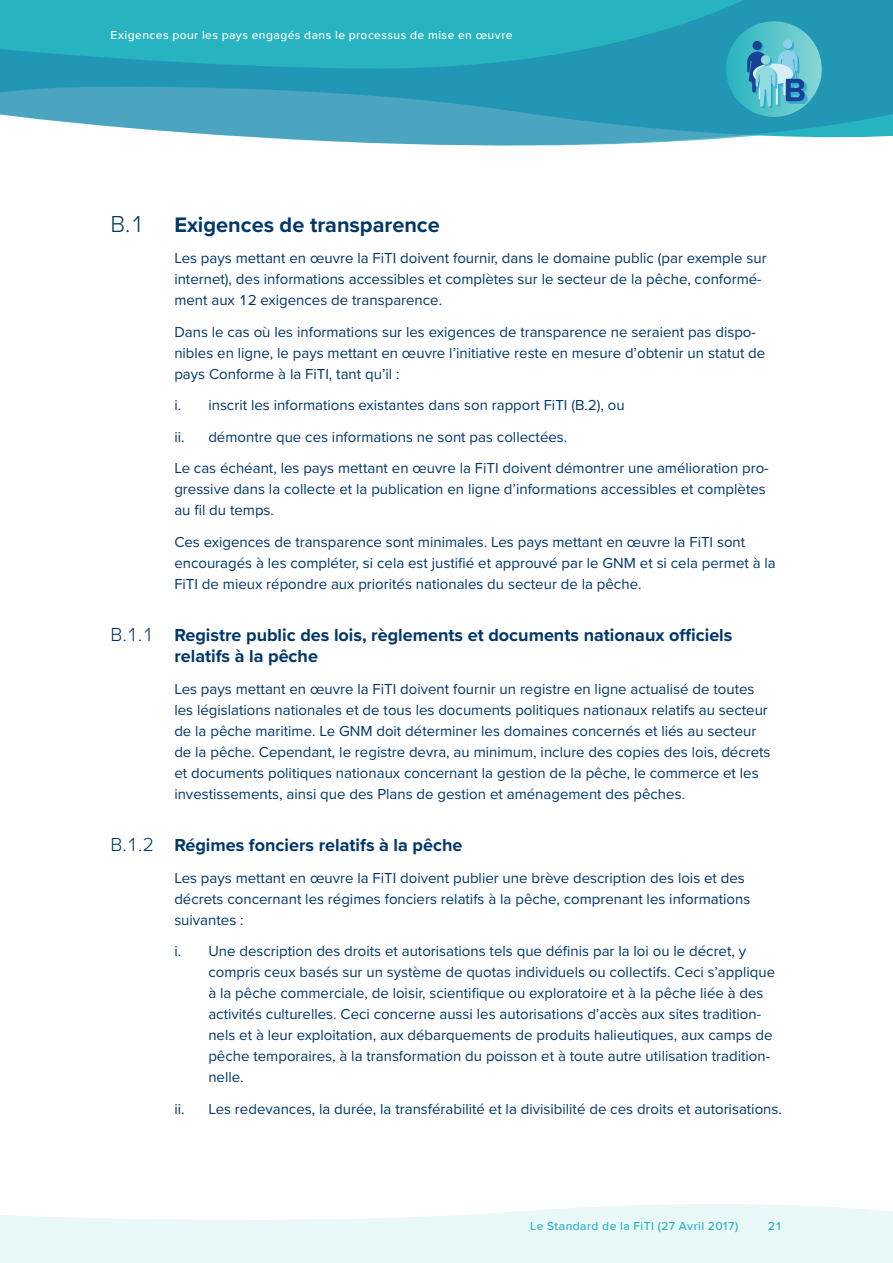
<style>
.page{position:relative;width:893px;height:1263px;background:#fff}
.page>*{position:absolute;margin:0;border:0;box-sizing:border-box;transform-origin:0 0}
.t1{font:700 21.75px "Proxima Nova";color:#003769}
.t2{font:700 18px/21px "Proxima Nova";color:#003769}
.t3{font:15px/21px "Proxima Nova";color:#003769}
.t4{font:500 12px "Proxima Nova";letter-spacing:.04em;color:#fff}
.t5{font:500 12px "Proxima Nova";letter-spacing:.04em;color:#27b4c0}
.s1{font-weight:300;font-size:24px}
.s2{font-weight:300;font-size:19.5px}
</style>
<div class="page">
<svg style="left:0;top:1204px;width:893px;height:59px;fill:#e9f8f9"></svg>
<svg style="left:0;top:0;width:893px;height:146px;background:#3aaabf"></svg>
<div style="left:726px;top:21px;width:96px;height:96px;background:linear-gradient(to right,#27b4c0,#85d4d2);border-radius:50%"></div>
<div style="left:757px;top:57px;width:20px;height:51px;background:#1c9fd4;opacity:.7"></div>
<div style="left:788px;top:81px;width:19px;height:23px;background:#1c9fd4;opacity:.7"></div>
<svg style="left:747px;top:39px;width:58px;height:68px;background:#62b2cb"></svg>
<p class="t4" style="left:111px;top:26px;width:404px">Exigences pour les pays engagés dans le processus de mise en œuvre</p>
<h1 class="t1" style="left:111px;top:208px;width:331px"><span class="s1">B.1</span> Exigences de transparence</h1>
<p class="t3" style="left:174px;top:247px;width:594px">Les pays mettant en œuvre la FiTI doivent fournir, dans le domaine public (par exemple sur internet), des informations accessibles et complètes sur le secteur de la pêche, conformé&shy;ment aux 12 exigences de transparence.</p>
<p class="t3" style="left:174px;top:320px;width:592px">Dans le cas où les informations sur les exigences de transparence ne seraient pas dispo&shy;nibles en ligne, le pays mettant en œuvre l’initiative reste en mesure d’obtenir un statut de pays Conforme à la FiTI, tant qu’il :</p>
<p class="t3" style="left:174px;top:389px;width:596px;line-height:31.5px">i. inscrit les informations existantes dans son rapport FiTI (B.2), ou<br>ii. démontre que ces informations ne sont pas collectées.<br>Le cas échéant, les pays mettant en œuvre la FiTI doivent démontrer une amélioration pro-</p>
<p class="t3" style="left:174px;top:478px;width:593px">gressive dans la collecte et la publication en ligne d’informations accessibles et complètes au fil du temps.</p>
<p class="t3" style="left:174px;top:530px;width:603px">Ces exigences de transparence sont minimales. Les pays mettant en œuvre la FiTI sont encouragés à les compléter, si cela est justifié et approuvé par le GNM et si cela permet à la<br>FiTI de mieux répondre aux priorités nationales du secteur de la pêche.</p>
<p class="t2" style="left:174px;top:624px;width:560px;text-indent:-64px"><span class="s2">B.1.1</span> Registre public des lois, règlements et documents nationaux officiels relatifs à la pêche</p>
<p class="t3" style="left:174px;top:677px;width:598px">Les pays mettant en œuvre la FiTI doivent fournir un registre en ligne actualisé de toutes les législations nationales et de tous les documents politiques nationaux relatifs au secteur de la pêche maritime. Le GNM doit déterminer les domaines concernés et liés au secteur de la pêche. Cependant, le registre devra, au minimum, inclure des copies des lois, décrets et documents politiques nationaux concernant la gestion de la pêche, le commerce et les investissements, ainsi que des Plans de gestion et aménagement des pêches.</p>
<p class="t2" style="left:111px;top:834px;width:353px"><span class="s2">B.1.2</span> Régimes fonciers relatifs à la pêche</p>
<p class="t3" style="left:174px;top:866px;width:577px">Les pays mettant en œuvre la FiTI doivent publier une brève description des lois et des décrets concernant les régimes fonciers relatifs à la pêche, comprenant les informations suivantes :</p>
<p class="t3" style="left:208px;top:940px;width:568px;text-indent:-34px">i. Une description des droits et autorisations tels que définis par la loi ou le décret, y compris ceux basés sur un système de quotas individuels ou collectifs. Ceci s’applique à la pêche commerciale, de loisir, scientifique ou exploratoire et à la pêche liée à des activités culturelles. Ceci concerne aussi les autorisations d’accès aux sites tradition&shy;nels et à leur exploitation, aux débarquements de produits halieutiques, aux camps de pêche temporaires, à la transformation du poisson et à toute autre utilisation tradition&shy;nelle.</p>
<p class="t3" style="left:174px;top:1097px;width:609px">ii. Les redevances, la durée, la transférabilité et la divisibilité de ces droits et autorisations.</p>
<p class="t5" style="left:530px;top:1217px;width:209px">Le Standard de la FiTI (27 Avril 2017)</p>
<p class="t5" style="left:768px;top:1217px;width:16px">21</p>
</div>
